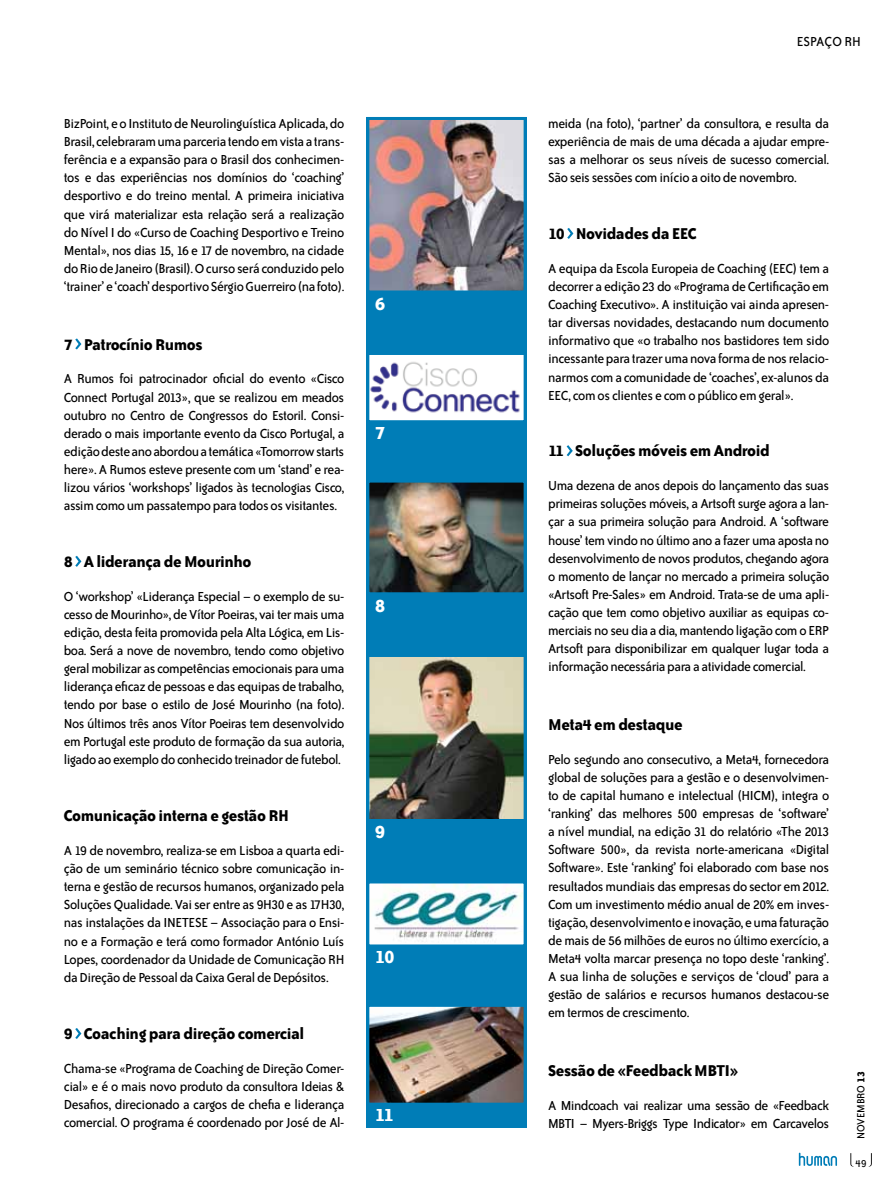
<style>
.page{position:relative;width:893px;height:1191px;background:#fff}
.page>*{position:absolute;margin:0;border:0;box-sizing:border-box;transform-origin:0 0}
.t1{font:700 21px "Bailey Sans ITC";color:#fff}
.t2{font:700 18px "Bailey Sans ITC";letter-spacing:-.025em;color:#000}
.t3{font:15px/18.1px "Bailey Sans ITC";letter-spacing:-.03em;color:#000;text-align:justify}
.t4{font:12px "Bailey Sans ITC";color:#000}
.s1{font-weight:700}
</style>
<div class="page">
<svg style="left:850px;top:1153px;width:3px;height:13px"></svg>
<svg style="left:870px;top:1153px;width:2px;height:13px"></svg>
<svg style="left:799px;top:1152px;width:38px;height:13px"></svg>
<div style="left:366px;top:117px;width:161px;height:1010px;background:#007db7"></div>
<img style="left:370px;top:121px;width:153px;height:168px">
<div style="left:366px;top:117px;width:161px;height:176px;border:3px solid #007db7"></div>
<svg style="left:75px;top:338px;width:6px;height:11px"></svg>
<svg style="left:75px;top:556px;width:6px;height:11px"></svg>
<svg style="left:75px;top:1028px;width:6px;height:11px"></svg>
<svg style="left:567px;top:228px;width:6px;height:11px"></svg>
<svg style="left:567px;top:445px;width:6px;height:11px"></svg>
<img style="left:370px;top:356px;width:153px;height:63px">
<div style="left:366px;top:352px;width:161px;height:71px;border:3px solid #007db7"></div>
<img style="left:370px;top:483px;width:153px;height:108px">
<div style="left:366px;top:479px;width:161px;height:116px;border:3px solid #007db7"></div>
<img style="left:370px;top:658px;width:153px;height:160px">
<div style="left:366px;top:654px;width:161px;height:168px;border:3px solid #007db7"></div>
<img style="left:370px;top:884px;width:153px;height:59px">
<div style="left:366px;top:880px;width:161px;height:67px;border:3px solid #007db7"></div>
<img style="left:370px;top:1007px;width:153px;height:94px">
<div style="left:366px;top:1003px;width:161px;height:102px;border:3px solid #007db7"></div>
<p class="t3" style="left:64px;top:115px;width:282px">BizPoint, e o Instituto de Neurolinguística Aplicada, do Brasil, celebraram uma parceria tendo em vista a trans&shy;ferência e a expansão para o Brasil dos conhecimen&shy;tos e das experiências nos domínios do ‘coaching’ desportivo e do treino mental. A primeira iniciativa que virá materializar esta relação será a realização do N ível I do «Curso de Coaching Desportivo e Treino Mental», nos dias 15, 16 e 17 de novembro, na cidade do Rio de Janeiro (Brasil). O curso será conduzido pelo ‘trainer’ e ‘coach’ desportivo Sérgio Guerreiro (na foto).</p>
<p class="t2" style="left:64px;top:334px;width:140px">7 Patrocínio Rumos</p>
<p class="t3" style="left:64px;top:370px;width:282px">A Rumos foi patrocinador oficial do evento «Cisco Connect Portugal 2013», que se realizou em meados outubro no Centro de Congressos do Estoril. Consi&shy;derado o mais importante evento da Cisco Portugal, a edição deste ano abordou a temática «Tomorrow starts here». A Rumos esteve presente com um ‘stand’ e rea&shy;lizou vários ‘workshops’ ligados às tecnologias Cisco, assim como um passatempo para todos os visitantes.</p>
<p class="t2" style="left:64px;top:551px;width:189px">8 A liderança de Mourinho</p>
<p class="t3" style="left:64px;top:587px;width:282px">O ‘workshop’ «Liderança Especial – o exemplo de su&shy;cesso de Mourinho», de Vítor Poeiras, vai ter mais uma edição, desta feita promovida pela Alta Lógica, em Lis&shy;boa. Será a nove de novembro, tendo como objetivo geral mobilizar as competências emocionais para uma liderança eficaz de pessoas e das equipas de trabalho, tendo por base o estilo de José Mourinho (na foto).<br>Nos últimos três anos Vítor Poeiras tem desenvolvido em Portugal este produto de formação da sua autoria, ligado ao exemplo do conhecido treinador de futebol.</p>
<p class="t2" style="left:64px;top:805px;width:227px">Comunicação interna e gestão RH</p>
<p class="t3" style="left:64px;top:841px;width:282px">A 19 de novembro, realiza-se em Lisboa a quarta edi&shy;ção de um seminário técnico sobre comunicação in&shy;terna e gestão de recursos humanos, organizado pela Soluções Qualidade. Vai ser entre as 9H30 e as 17H30, nas instalações da INETESE – Associação para o Ensi&shy;no e a Formação e terá como formador António Luís Lopes, coordenador da Unidade de Comunicação RH da Direção de Pessoal da Caixa Geral de Depósitos.</p>
<p class="t2" style="left:64px;top:1023px;width:242px">9 Coaching para direção comercial</p>
<p class="t3" style="left:64px;top:1059px;width:282px">Chama-se «Programa de Coaching de Direção Comer&shy;cial» e é o mais novo produto da consultora Ideias &amp; Desafios, direcionado a cargos de chefia e liderança comercial. O programa é coordenado por José de Al-</p>
<h1 class="t1" style="left:375px;top:292px;width:12px">6</h1>
<h1 class="t1" style="left:375px;top:421px;width:12px">7</h1>
<h1 class="t1" style="left:375px;top:594px;width:12px">8</h1>
<h1 class="t1" style="left:375px;top:820px;width:12px">9</h1>
<h1 class="t1" style="left:375px;top:945px;width:22px">10</h1>
<h1 class="t1" style="left:375px;top:1103px;width:21px">11</h1>
<p class="t3" style="left:797px;top:33px;width:66px">ESPAÇO RH</p>
<p class="t3" style="left:548px;top:115px;width:283px">meida (na foto), ‘partner’ da consultora, e resulta da experiência de mais de uma década a ajudar empre&shy;sas a melhorar os seus níveis de sucesso comercial.<br>São seis sessões com início a oito de novembro.</p>
<p class="t2" style="left:548px;top:224px;width:150px">10 Novidades da EEC</p>
<p class="t3" style="left:548px;top:259px;width:283px">A equipa da Escola Europeia de Coaching (EEC) tem a decorrer a edição 23 do «Programa de Certificação em Coaching Executivo». A instituição vai ainda apresen&shy;tar diversas novidades, destacando num documento informativo que «o trabalho nos bastidores tem sido incessante para trazer uma nova forma de nos relacio&shy;narmos com a comunidade de ‘coaches’, ex-alunos da EEC, com os clientes e com o público em geral».</p>
<p class="t2" style="left:548px;top:441px;width:223px">11 Soluções móveis em Android</p>
<p class="t3" style="left:548px;top:477px;width:283px">Uma dezena de anos depois do lançamento das suas primeiras soluções móveis, a Artsoft surge agora a lan&shy;çar a sua primeira solução para Android. A ‘software house’ tem vindo no último ano a fazer uma aposta no desenvolvimento de novos produtos, chegando agora o momento de lançar no mercado a primeira solução «Artsoft Pre-Sales» em Android. Trata-se de uma apli&shy;cação que tem como objetivo auxiliar as equipas co&shy;merciais no seu dia a dia, mantendo ligação com o ER P Artsoft para disponibilizar em qualquer lugar toda a informação necessária para a atividade comercial.</p>
<p class="t2" style="left:548px;top:714px;width:136px">Meta4 em destaque</p>
<p class="t3" style="left:548px;top:750px;width:283px">Pelo segundo ano consecutivo, a M eta4, fornecedora global de soluções para a gestão e o desenvolvimen&shy;to de capital humano e intelectual (HICM), integra o ‘ranking’ das melhores 500 empresas de ‘software’ a nível mundial, na edição 31 do relatório «The 2013<br>Software 500», da revista norte-americana «Digital Software». Este ‘ranking’ foi elaborado com base nos resultados mundiais das empresas do sector em 2012.<br>Com um investimento médio anual de 20% em inves&shy;tigação, desenvolvimento e inovação, e uma faturação de mais de 56 milhões de euros no último exercício, a M eta4 volta marcar presença no topo deste ‘ranking’.<br>A sua linha de soluções e serviços de ‘cloud’ para a gestão de salários e recursos humanos destacou-se em termos de crescimento.</p>
<p class="t2" style="left:548px;top:1060px;width:192px">Sessão de «Feedback MBTI»</p>
<p class="t3" style="left:548px;top:1096px;width:283px">A Mindcoach vai realizar uma sessão de «Feedback<br>M BTI – Myers-Briggs Type Indicator» em Carcavelos</p>
<p class="t4" style="left:854px;top:1139px;width:70px;rotate:-90deg">novembro <span class="s1">13</span></p>
<p class="t4" style="left:856px;top:1156px;width:12px">49</p>
</div>
